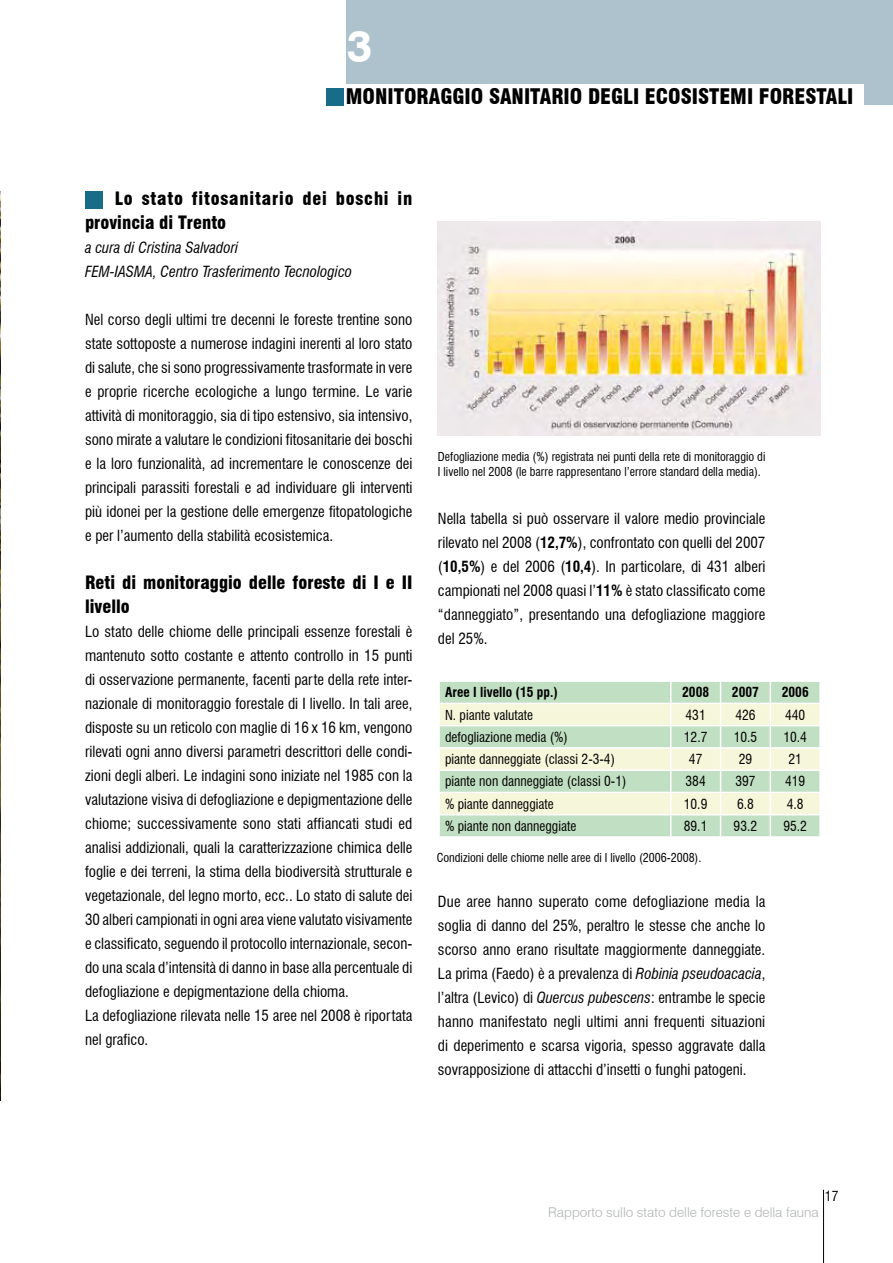
<style>
.page{position:relative;width:893px;height:1263px;background:#fff}
.page>*{position:absolute;margin:0;border:0;box-sizing:border-box;transform-origin:0 0}
.t1{font:700 45px "Swiss 721 BT";color:#fff}
.t2{font:900 condensed 21px "Swiss 721 BT";color:#000}
.t3{font:900 condensed 18px/24px "Swiss 721 BT";letter-spacing:.045em;color:#000}
.t4{font:900 condensed 18px/24px "Swiss 721 BT";color:#000}
.t5{font:condensed 15px/24px "Swiss 721 BT";color:#000;text-align:justify}
.t6{font:italic condensed 15px/24px "Swiss 721 BT";color:#000}
.t7{font:condensed 13.5px "Swiss 721 BT";color:#000}
.t8{font:300 13.5px "Swiss 721 BT";color:#b1b3b4}
.t9{font:700 condensed 13.5px "Swiss 721 BT";color:#000}
.t10{font:condensed 12px/14.4px "Swiss 721 BT";color:#000}
.s1{font-weight:700}
.s2{font-style:italic}
</style>
<div class="page">
<hr style="left:823px;top:1190px;width:1px;height:73px;background:#000">
<div style="left:347px;top:0;width:546px;height:104px;background:#adc2cd"></div>
<div style="left:339px;top:85px;width:525px;height:33px;background:#fff"></div>
<div style="left:326px;top:88px;width:17px;height:17px;background:#186c87"></div>
<div style="left:85px;top:191px;width:17px;height:17px;background:#186c87"></div>
<svg style="left:439px;top:682px;width:381px;height:154px;background:#daeacf"></svg>
<hr style="left:819px;top:815px;width:2px;height:21px;background:#fff">
<img style="left:438px;top:221px;width:383px;height:215px">
<img style="left:0;top:191px;width:1px;height:910px">
<h1 class="t1" style="left:347px;top:18px;width:27px">3</h1>
<h2 class="t2" style="left:346px;top:84px;width:509px">MONITORAGGIO SANITARIO DEGLI ECOSISTEMI FORESTALI</h2>
<p class="t3" style="left:85px;top:186px;width:329px;text-indent:30px">Lo stato fitosanitario dei boschi in provincia di Trento</p>
<p class="t6" style="left:85px;top:236px;width:269px">a cura di Cristina Salvadori<br>FEM-IASMA, Centro Trasferimento Tecnologico</p>
<p class="t5" style="left:85px;top:308px;width:329px">Nel corso degli ultimi tre decenni le foreste trentine sono state sottoposte a numerose indagini inerenti al loro stato di salute, che si sono progressivamente trasformate in vere e proprie ricerche ecologiche a lungo termine. Le varie attività di monitoraggio, sia di tipo estensivo, sia intensivo, sono mirate a valutare le condizioni fitosanitarie dei boschi e la loro funzionalità, ad incrementare le conoscenze dei principali parassiti forestali e ad individuare gli interventi più idonei per la gestione delle emergenze fitopatologiche e per l’aumento della stabilità ecosistemica.</p>
<p class="t4" style="left:85px;top:570px;width:329px">Reti di monitoraggio delle foreste di I e II livello</p>
<p class="t5" style="left:85px;top:620px;width:329px;text-align:left">Lo stato delle chiome delle principali essenze forestali è mantenuto sotto costante e attento controllo in 15 punti di osservazione permanente, facenti parte della rete inter&shy;nazionale di monitoraggio forestale di I livello. In tali aree, disposte su un reticolo con maglie di 16 x 16 km, vengono rilevati ogni anno diversi parametri descrittori delle condi&shy;zioni degli alberi. Le indagini sono iniziate nel 1985 con la valutazione visiva di defogliazione e depigmentazione delle chiome; successivamente sono stati affiancati studi ed analisi addizionali, quali la caratterizzazione chimica delle foglie e dei terreni, la stima della biodiversità strutturale e vegetazionale, del legno morto, ecc.. Lo stato di salute dei 30 alberi campionati in ogni area viene valutato visivamente e classificato, seguendo il protocollo internazionale, secon&shy;do una scala d’intensità di danno in base alla percentuale di defogliazione e depigmentazione della chioma.<br>La defogliazione rilevata nelle 15 aree nel 2008 è riportata nel grafico.</p>
<p class="t10" style="left:438px;top:450px;width:329px">Defogliazione media (%) registrata nei punti della rete di monitoraggio di<br>I livello nel 2008 (le barre rappresentano l’errore standard della media).</p>
<p class="t5" style="left:438px;top:506px;width:329px">Nella tabella si può osservare il valore medio provinciale rilevato nel 2008 (<span class="s1">12,7%</span>), confrontato con quelli del 2007 (<span class="s1">10,5%</span>) e del 2006 (<span class="s1">10,4</span>). In particolare, di 431 alberi campionati nel 2008 quasi l’<span class="s1">11%</span> è stato classificato come “danneggiato”, presentando una defogliazione maggiore del 25%.</p>
<p class="t9" style="left:445px;top:684px;width:114px">Aree I livello (15 pp.)</p>
<p class="t9" style="left:682px;top:684px;width:28px">2008</p>
<p class="t9" style="left:732px;top:684px;width:29px">2007</p>
<p class="t9" style="left:782px;top:684px;width:28px">2006</p>
<p class="t7" style="left:445px;top:707px;width:90px">N. piante valutate</p>
<p class="t7" style="left:686px;top:707px;width:22px">431</p>
<p class="t7" style="left:735px;top:707px;width:22px">426</p>
<p class="t7" style="left:785px;top:707px;width:22px">440</p>
<p class="t7" style="left:445px;top:729px;width:124px">defogliazione media (%)</p>
<p class="t7" style="left:684px;top:729px;width:25px">12.7</p>
<p class="t7" style="left:734px;top:729px;width:25px">10.5</p>
<p class="t7" style="left:783px;top:729px;width:25px">10.4</p>
<p class="t7" style="left:445px;top:751px;width:171px">piante danneggiate (classi 2-3-4)</p>
<p class="t7" style="left:689px;top:751px;width:15px">47</p>
<p class="t7" style="left:739px;top:751px;width:15px">29</p>
<p class="t7" style="left:788px;top:751px;width:15px">21</p>
<p class="t7" style="left:445px;top:773px;width:183px">piante non danneggiate (classi 0-1)</p>
<p class="t7" style="left:686px;top:773px;width:22px">384</p>
<p class="t7" style="left:735px;top:773px;width:22px">397</p>
<p class="t7" style="left:785px;top:773px;width:22px">419</p>
<p class="t7" style="left:445px;top:796px;width:110px">% piante danneggiate</p>
<p class="t7" style="left:684px;top:796px;width:25px">10.9</p>
<p class="t7" style="left:737px;top:796px;width:18px">6.8</p>
<p class="t7" style="left:787px;top:796px;width:18px">4.8</p>
<p class="t7" style="left:445px;top:818px;width:133px">% piante non danneggiate</p>
<p class="t7" style="left:684px;top:818px;width:25px">89.1</p>
<p class="t7" style="left:734px;top:818px;width:25px">93.2</p>
<p class="t7" style="left:783px;top:818px;width:25px">95.2</p>
<p class="t10" style="left:437px;top:851px;width:266px">Condizioni delle chiome nelle aree di I livello (2006-2008).</p>
<p class="t5" style="left:438px;top:890px;width:329px">Due aree hanno superato come defogliazione media la soglia di danno del 25%, peraltro le stesse che anche lo scorso anno erano risultate maggiormente danneggiate.<br>La prima (Faedo) è a prevalenza di <span class="s2">Robinia pseudoacacia</span>, l’altra (Levico) di <span class="s2">Quercus pubescens</span>: entrambe le specie hanno manifestato negli ultimi anni frequenti situazioni di deperimento e scarsa vigoria, spesso aggravate dalla sovrapposizione di attacchi d’insetti o funghi patogeni.</p>
<p class="t7" style="left:825px;top:1188px;width:15px">17</p>
<p class="t8" style="left:548px;top:1204px;width:272px">Rapporto sullo stato delle foreste e della fauna</p>
</div>
